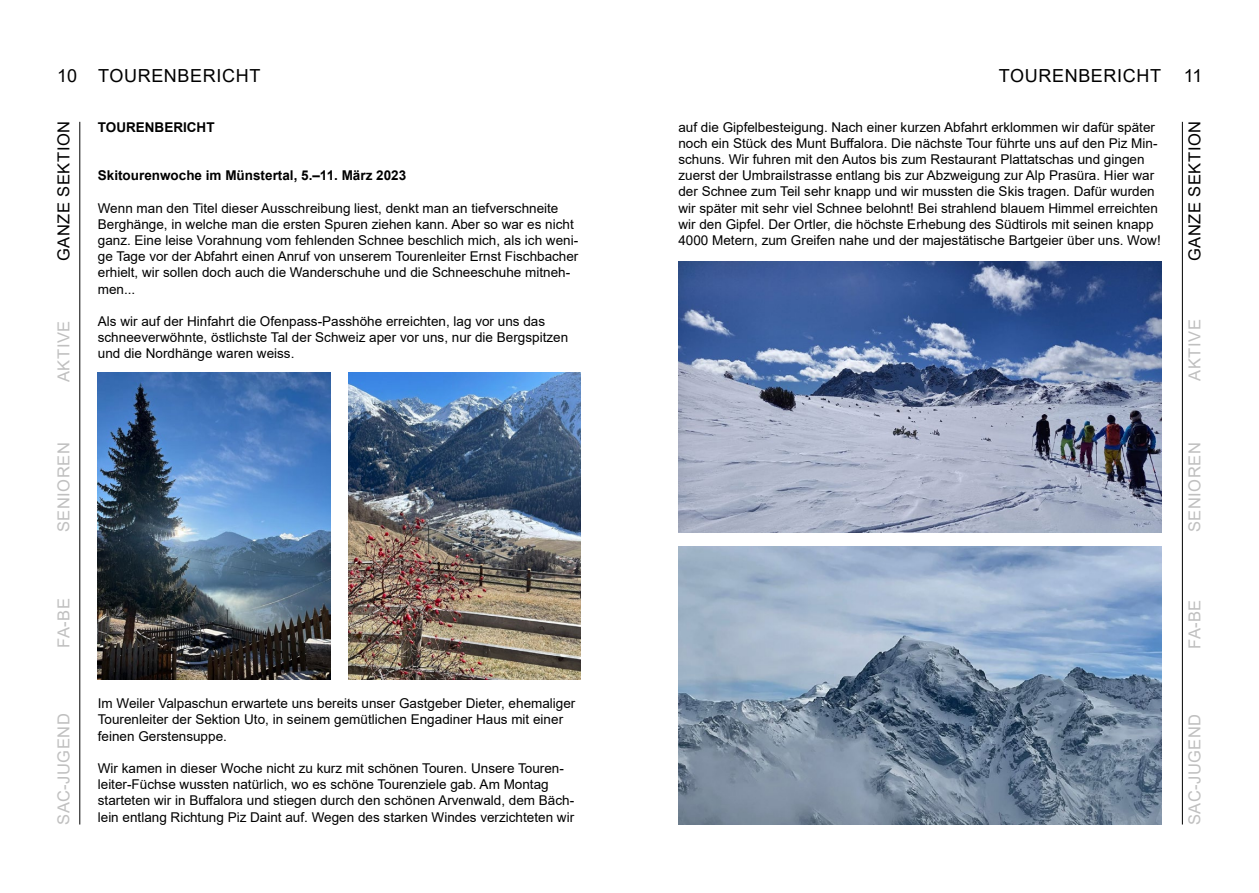
<style>
.page{position:relative;width:1259px;height:893px;background:#fff}
.page>*{position:absolute;margin:0;border:0;box-sizing:border-box;transform-origin:0 0}
.t1{font:18px "Arial";letter-spacing:.035em;color:#000}
.t2{font:16.5px "Arial";letter-spacing:.03em;color:#c0c0c0}
.t3{font:16.5px "Arial";letter-spacing:.035em;color:#000}
.t4{font:13.5px/16.2px "Arial";color:#000}
.t5{font:700 13.5px "Arial";color:#000}
</style>
<div class="page">
<hr style="left:79px;top:122px;width:1px;height:702px;background:#000">
<hr style="left:1182px;top:122px;width:1px;height:702px;background:#000">
<img style="left:98px;top:372px;width:232px;height:307px">
<img style="left:348px;top:372px;width:232px;height:307px">
<img style="left:678px;top:261px;width:483px;height:271px">
<img style="left:678px;top:546px;width:483px;height:278px">
<h1 class="t1" style="left:98px;top:64px;width:164px">TOURENBERICHT</h1>
<h1 class="t1" style="left:999px;top:64px;width:164px">TOURENBERICHT</h1>
<h1 class="t1" style="left:1184px;top:64px;width:20px">11</h1>
<p class="t5" style="left:98px;top:117px;width:118px">TOURENBERICHT</p>
<p class="t5" style="left:98px;top:166px;width:310px">Skitourenwoche im Münstertal, 5.–11. März 2023</p>
<p class="t4" style="left:98px;top:200px;width:482px">Wenn man den Titel dieser Ausschreibung liest, denkt man an tiefverschneite Berghänge, in welche man die ersten Spuren ziehen kann. Aber so war es nicht ganz. Eine leise Vorahnung vom fehlenden Schnee beschlich mich, als ich weni&shy;ge Tage vor der Abfahrt einen Anruf von unserem Tourenleiter Ernst Fischbacher erhielt, wir sollen doch auch die Wanderschuhe und die Schneeschuhe mitneh&shy;men...</p>
<p class="t4" style="left:98px;top:313px;width:472px">Als wir auf der Hinfahrt die Ofenpass-Passhöhe erreichten, lag vor uns das schneeverwöhnte, östlichste Tal der Schweiz aper vor uns, nur die Bergspitzen und die Nordhänge waren weiss.</p>
<h1 class="t1" style="left:57px;top:64px;width:22px">10</h1>
<p class="t4" style="left:678px;top:119px;width:484px">auf die Gipfelbesteigung. Nach einer kurzen Abfahrt erklommen wir dafür später noch ein Stück des Munt Buffalora. Die nächste Tour führte uns auf den Piz Min&shy;schuns. Wir fuhren mit den Autos bis zum Restaurant Plattatschas und gingen zuerst der Umbrailstrasse entlang bis zur Abzweigung zur Alp Prasüra. Hier war der Schnee zum Teil sehr knapp und wir mussten die Skis tragen. Dafür wurden wir später mit sehr viel Schnee belohnt! Bei strahlend blauem Himmel erreichten wir den Gipfel. Der Ortler, die höchste Erhebung des Südtirols mit seinen knapp 4000 Metern, zum Greifen nahe und der majestätische Bartgeier über uns. Wow!</p>
<p class="t3" style="left:1183px;top:261px;width:142px;rotate:-90deg">GANZE SEKTION</p>
<p class="t3" style="left:52px;top:261px;width:142px;rotate:-90deg">GANZE SEKTION</p>
<p class="t2" style="left:52px;top:382px;width:63px;rotate:-90deg">AKTIVE</p>
<p class="t2" style="left:1183px;top:381px;width:63px;rotate:-90deg">AKTIVE</p>
<p class="t2" style="left:52px;top:532px;width:91px;rotate:-90deg">SENIOREN</p>
<p class="t2" style="left:1183px;top:532px;width:91px;rotate:-90deg">SENIOREN</p>
<p class="t2" style="left:52px;top:648px;width:51px;rotate:-90deg">FA-BE</p>
<p class="t2" style="left:1183px;top:649px;width:51px;rotate:-90deg">FA-BE</p>
<p class="t2" style="left:52px;top:825px;width:113px;rotate:-90deg">SAC-JUGEND</p>
<p class="t4" style="left:98px;top:695px;width:479px">Im Weiler Valpaschun erwartete uns bereits unser Gastgeber Dieter, ehemaliger<br>Tourenleiter der Sektion Uto, in seinem gemütlichen Engadiner Haus mit einer feinen Gerstensuppe.</p>
<p class="t4" style="left:98px;top:760px;width:478px">Wir kamen in dieser Woche nicht zu kurz mit schönen Touren. Unsere Touren&shy;leiter-Füchse wussten natürlich, wo es schöne Tourenziele gab. Am Montag starteten wir in Buffalora und stiegen durch den schönen Arvenwald, dem Bäch&shy;lein entlang Richtung Piz Daint auf. Wegen des starken Windes verzichteten wir</p>
<p class="t2" style="left:1183px;top:825px;width:113px;rotate:-90deg">SAC-JUGEND</p>
</div>
